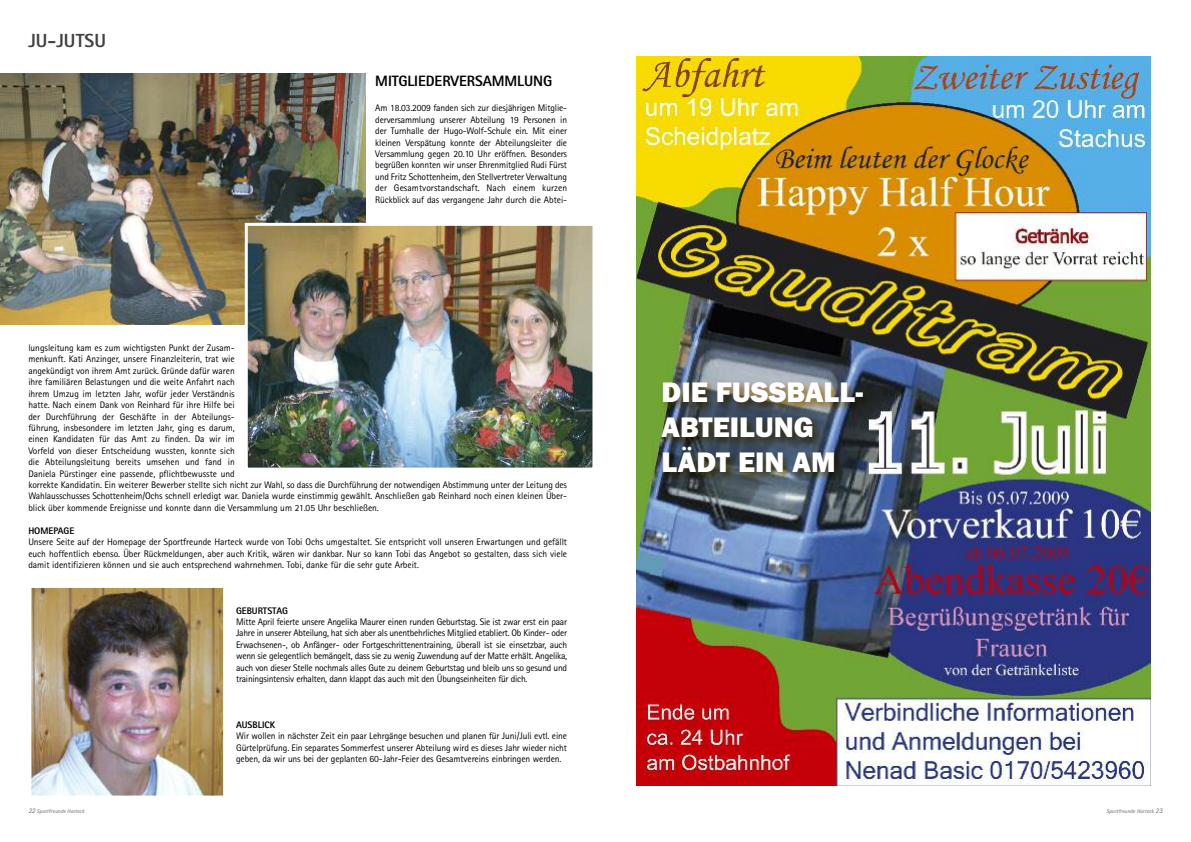
<style>
.page{position:relative;width:1191px;height:842px;background:#fff}
.page>*{position:absolute;margin:0;border:0;box-sizing:border-box;transform-origin:0 0}
.t1{font:29.2px/35.1px "Franklin Got Itc T Heav";color:#fff}
.t2{font:800 19px "Rotis Sans Serif";letter-spacing:.005em;color:#404040}
.t3{font:800 15px "Rotis Sans Serif";letter-spacing:-.005em;color:#000}
.t4{font:9.5px/11.4px "Rotis Sans Serif";letter-spacing:-.005em;color:#000;text-align:justify}
.t5{font:800 9.5px "Rotis Sans Serif";letter-spacing:-.005em;color:#000}
.t6{font:italic 5.5px "Rotis Sans Serif";letter-spacing:.015em;color:#666}
.s1{font-size:7px}
</style>
<div class="page">
<img style="left:0;top:74px;width:365px;height:250px">
<img style="left:249px;top:227px;width:342px;height:240px">
<div style="left:245px;top:223px;width:350px;height:248px;border:3px solid #fff"></div>
<img style="left:32px;top:589px;width:190px;height:205px">
<div style="left:28px;top:585px;width:198px;height:213px;border:3px solid #fff"></div>
<img style="left:636px;top:57px;width:514px;height:728px">
<img style="left:653px;top:374px;width:253px;height:121px">
<h2 class="t2" style="left:28px;top:34px;width:79px">JU-JUTSU</h2>
<h3 class="t3" style="left:375px;top:75px;width:178px">MITGLIEDERVERSAMMLUNG</h3>
<p class="t4" style="left:375px;top:103px;width:193px">Am 18.03.2009 fanden sich zur diesjährigen Mitglie&shy;derversammlung unserer Abteilung 19 Personen in der Turnhalle der Hugo-Wolf-Schule ein. Mit einer kleinen Verspätung konnte der Abteilungsleiter die Versammlung gegen 20.10 Uhr eröffnen. Besonders begrüßen konnten wir unser Ehrenmitglied Rudi Fürst und Fritz Schottenheim, den Stellvertreter Verwaltung der Gesamtvorstandschaft. Nach einem kurzen Rückblick auf das vergangene Jahr durch die Abtei-</p>
<p class="t4" style="left:28px;top:343px;width:540px;text-align:left">lungsleitung kam es zum wichtigsten Punkt der Zusam-<br>menkunft. Kati Anzinger, unsere Finanzleiterin, trat wie<br>angekündigt von ihrem Amt zurück. Gründe dafür waren<br>ihre familiären Belastungen und die weite Anfahrt nach<br>ihrem Umzug im letzten Jahr, wofür jeder Verständnis<br>hatte. Nach einem Dank von Reinhard für ihre Hilfe bei<br>der Durchführung der Geschäfte in der Abteilungs-<br>führung, insbesondere im letzten Jahr, ging es darum,<br>einen Kandidaten für das Amt zu finden. Da wir im<br>Vorfeld von dieser Entscheidung wussten, konnte sich<br>die Abteilungsleitung bereits umsehen und fand in<br>Daniela Pürstinger eine passende, pflichtbewusste und<br>korrekte Kandidatin. Ein weiterer Bewerber stellte sich nicht zur Wahl, so dass die Durchführung der notwendigen Abstimmung unter der Leitung des Wahlausschusses Schottenheim/Ochs schnell erledigt war. Daniela wurde einstimmig gewählt. Anschließen gab Reinhard noch einen kleinen Über&shy;blick über kommende Ereignisse und konnte dann die Versammlung um 21.05 Uhr beschließen.</p>
<p class="t5" style="left:28px;top:527px;width:47px">HOMEPAGE</p>
<p class="t4" style="left:28px;top:537px;width:540px">Unsere Seite auf der Homepage der Sportfreunde Harteck wurde von Tobi Ochs umgestaltet. Sie entspricht voll unseren Erwartungen und gefällt euch hoffentlich ebenso. Über Rückmeldungen, aber auch Kritik, wären wir dankbar. Nur so kann Tobi das Angebot so gestalten, dass sich viele damit identifizieren können und sie auch entsprechend wahrnehmen. Tobi, danke für die sehr gute Arbeit.</p>
<p class="t5" style="left:236px;top:607px;width:53px">GEBURTSTAG</p>
<p class="t4" style="left:236px;top:617px;width:332px">Mitte April feierte unsere Angelika Maurer einen runden Geburtstag. Sie ist zwar erst ein paar Jahre in unserer Abteilung, hat sich aber als unentbehrliches Mitglied etabliert. Ob Kinder- oder Erwachsenen-, ob Anfänger- oder Fortgeschrittenentraining, überall ist sie einsetzbar, auch wenn sie gelegentlich bemängelt, dass sie zu wenig Zuwendung auf der Matte erhält. Angelika, auch von dieser Stelle nochmals alles Gute zu deinem Geburtstag und bleib uns so gesund und trainingsintensiv erhalten, dann klappt das auch mit den Übungseinheiten für dich.</p>
<p class="t5" style="left:236px;top:721px;width:41px">AUSBLICK</p>
<p class="t4" style="left:236px;top:731px;width:332px">Wir wollen in nächster Zeit ein paar Lehrgänge besuchen und planen für Juni/Juli evtl. eine Gürtelprüfung. Ein separates Sommerfest unserer Abteilung wird es dieses Jahr wieder nicht geben, da wir uns bei der geplanten 60-Jahr-Feier des Gesamtvereins einbringen werden.</p>
<p class="t6" style="left:28px;top:810px;width:58px"><span class="s1">22</span> Sportfreunde Harteck</p>
<h1 class="t1" style="left:661px;top:375px;width:203px">DIE FUSSBALL-<br>ABTEILUNG<br>LÄDT EIN AM</h1>
<p class="t6" style="left:1106px;top:809px;width:58px">Sportfreunde Harteck <span class="s1">23</span></p>
</div>
